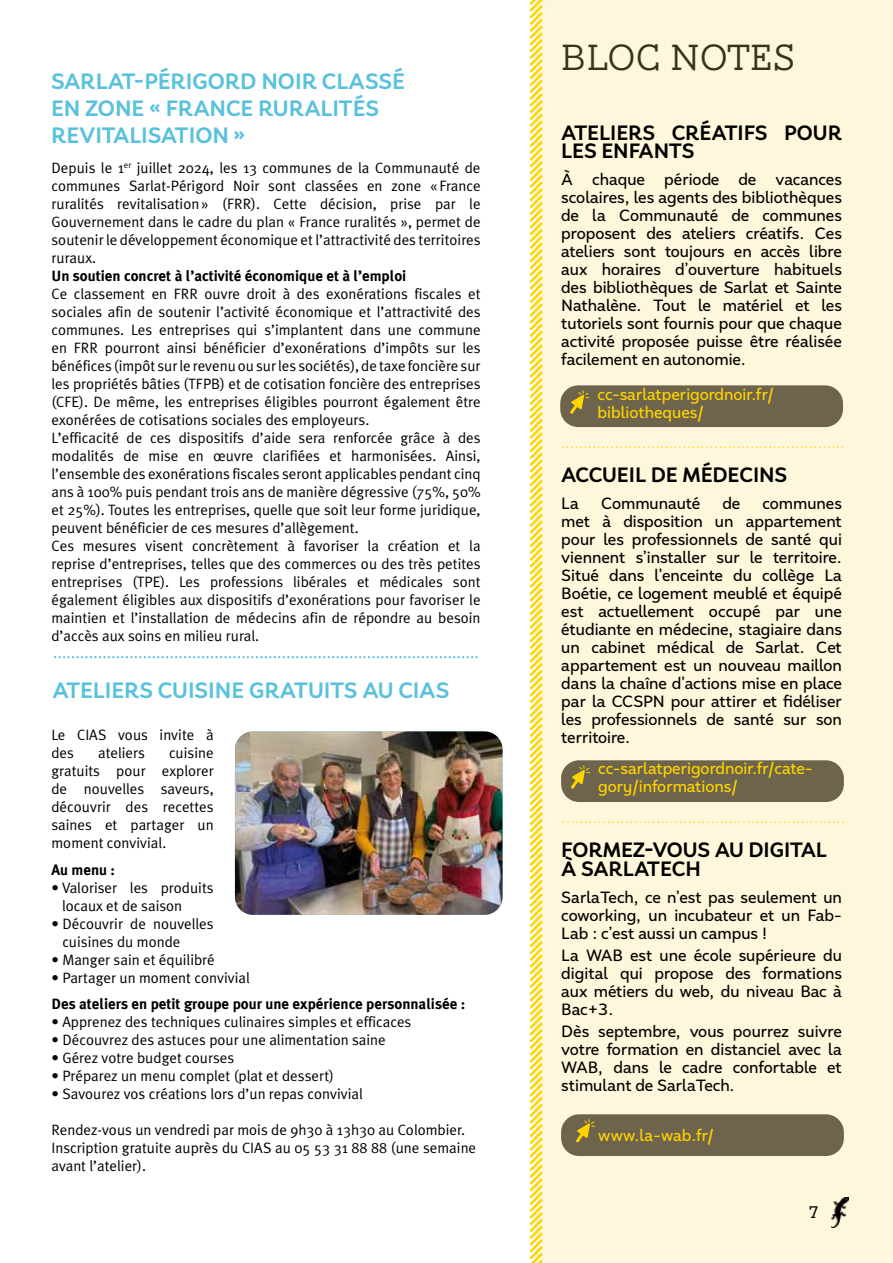
<style>
.page{position:relative;width:893px;height:1263px;background:#fff}
.page>*{position:absolute;margin:0;border:0;box-sizing:border-box;transform-origin:0 0}
.t1{font:300 37.5px "AW Conqueror Std Slab";color:#37321b}
.t2{font:700 22.5px/27px "Faible";letter-spacing:-.005em;color:#5ac1dd}
.t3{font:700 21px/18px "Faible";letter-spacing:-.005em;color:#000}
.t4{font:500 16.5px/18px "Faible";color:#000;text-align:justify}
.t5{font:500 16.5px/18px "Faible";color:#ffd500}
.t6{font:500 16.5px "Stymie BT";color:#000}
.t7{font:15px/18px "Meta Plus Normal";color:#000}
.t8{font:700 15px "Meta Plus";color:#000}
</style>
<div class="page">
<div style="left:555px;top:0;width:338px;height:1263px;background:#fff7db"></div>
<svg style="left:529px;top:0;width:26px;height:1263px;background:#fff0ad"></svg>
<img style="left:831px;top:1197px;width:17px;height:31px">
<svg style="left:562px;top:446px;width:281px;height:2px"></svg>
<svg style="left:54px;top:656px;width:424px;height:2px"></svg>
<img style="left:235px;top:731px;width:267px;height:184px">
<div style="left:560px;top:385px;width:283px;height:42px;background:#6d644b;border-radius:18px"></div>
<svg style="left:570px;top:391px;width:19px;height:23px"></svg>
<svg style="left:563px;top:821px;width:281px;height:2px"></svg>
<div style="left:561px;top:760px;width:283px;height:42px;background:#6d644b;border-radius:18px"></div>
<svg style="left:571px;top:766px;width:19px;height:23px"></svg>
<div style="left:561px;top:1114px;width:283px;height:42px;background:#6d644b;border-radius:18px"></div>
<svg style="left:576px;top:1119px;width:19px;height:23px"></svg>
<h2 class="t2" style="left:51px;top:68px;width:355px">SARLAT-PÉRIGORD NOIR CLASSÉ<br>EN ZONE « FRANCE RURALITÉS<br>REVITALISATION »</h2>
<p class="t7" style="left:51px;top:159px;width:431px;text-align:justify">Depuis le 1<sup>er</sup> juillet 2024, les 13 communes de la Communauté de communes Sarlat-Périgord Noir sont classées en zone « France ruralités revitalisation » (FRR). Cette décision, prise par le Gouvernement dans le cadre du plan « France ruralités », permet de soutenir le développement économique et l’attractivité des territoires ruraux.</p>
<p class="t8" style="left:51px;top:268px;width:356px">Un soutien concret à l’activité économique et à l’emploi</p>
<p class="t7" style="left:51px;top:285px;width:431px">Ce classement en FRR ouvre droit à des exonérations fiscales et sociales afin de soutenir l’activité économique et l’attractivité des communes. Les entreprises qui s’implantent dans une commune en FRR pourront ainsi bénéficier d’exonérations d’impôts sur les bénéfices (impôt sur le revenu ou sur les sociétés), de taxe foncière sur les propriétés bâties (TFPB) et de cotisation foncière des entreprises (CFE). De même, les entreprises éligibles pourront également être exonérées de cotisations sociales des employeurs.<br>L’efficacité de ces dispositifs d’aide sera renforcée grâce à des modalités de mise en œuvre clarifiées et harmonisées. Ainsi, l’ensemble des exonérations fiscales seront applicables pendant cinq ans à 100% puis pendant trois ans de manière dégressive (75%, 50% et 25%). Toutes les entreprises, quelle que soit leur forme juridique, peuvent bénéficier de ces mesures d’allègement.<br>Ces mesures visent concrètement à favoriser la création et la reprise d’entreprises, telles que des commerces ou des très petites entreprises (TPE). Les professions libérales et médicales sont également éligibles aux dispositifs d’exonérations pour favoriser le maintien et l’installation de médecins afin de répondre au besoin d’accès aux soins en milieu rural.</p>
<h2 class="t2" style="left:52px;top:677px;width:398px">ATELIERS CUISINE GRATUITS AU CIAS</h2>
<p class="t7" style="left:51px;top:726px;width:164px">Le CIAS vous invite à des</p>
<p class="t7" style="left:98px;top:744px;width:48px">ateliers</p>
<p class="t7" style="left:51px;top:744px;width:164px;text-align:justify;text-indent:118px">cuisine gratuits pour explorer de nouvelles saveurs, découvrir des recettes saines et partager un moment convivial.</p>
<p class="t8" style="left:51px;top:861px;width:65px">Au menu :</p>
<p class="t7" style="left:62px;top:878px;width:153px;text-indent:-11px">• Valoriser les produits locaux et de saison</p>
<p class="t7" style="left:62px;top:914px;width:153px;text-indent:-11px">• Découvrir de nouvelles cuisines du monde</p>
<p class="t7" style="left:51px;top:950px;width:165px">• Manger sain et équilibré</p>
<p class="t7" style="left:51px;top:968px;width:200px">• Partager un moment convivial</p>
<p class="t8" style="left:51px;top:995px;width:415px">Des ateliers en petit groupe pour une expérience personnalisée :</p>
<p class="t7" style="left:51px;top:1013px;width:361px">• Apprenez des techniques culinaires simples et efficaces</p>
<p class="t7" style="left:51px;top:1031px;width:336px">• Découvrez des astuces pour une alimentation saine</p>
<p class="t7" style="left:51px;top:1049px;width:184px">• Gérez votre budget courses</p>
<p class="t7" style="left:51px;top:1067px;width:284px">• Préparez un menu complet (plat et dessert)</p>
<p class="t7" style="left:51px;top:1085px;width:313px">• Savourez vos créations lors d’un repas convivial</p>
<p class="t7" style="left:51px;top:1121px;width:426px">Rendez-vous un vendredi par mois de 9h30 à 13h30 au Colombier.<br>Inscription gratuite auprès du CIAS au 05 53 31 88 88 (une semaine avant l’atelier).</p>
<h1 class="t1" style="left:561px;top:34px;width:237px">BLOC NOTES</h1>
<h3 class="t3" style="left:561px;top:124px;width:282px">ATELIERS CRÉATIFS POUR<br>LES ENFANTS</h3>
<p class="t4" style="left:561px;top:170px;width:282px">À chaque période de vacances scolaires, les agents des bibliothèques de la Communauté de communes proposent des ateliers créatifs. Ces ateliers sont toujours en accès libre aux horaires d’ouverture habituels des bibliothèques de Sarlat et Sainte Nathalène. Tout le matériel et les tutoriels sont fournis pour que chaque activité proposée puisse être réalisée facilement en autonomie.</p>
<p class="t5" style="left:597px;top:385px;width:177px">cc-sarlatperigordnoir.fr/ bibliotheques/</p>
<h3 class="t3" style="left:561px;top:466px;width:228px">ACCUEIL DE MÉDECINS</h3>
<p class="t4" style="left:561px;top:494px;width:19px">La</p>
<p class="t4" style="left:601px;top:494px;width:101px">Communauté</p>
<p class="t4" style="left:722px;top:494px;width:19px">de</p>
<p class="t4" style="left:561px;top:494px;width:282px;text-indent:201px">communes met à disposition un appartement pour les professionnels de santé qui viennent s’installer sur le territoire.<br>Situé dans l’enceinte du collège La Boétie, ce logement meublé et équipé est actuellement occupé par une étudiante en médecine, stagiaire dans un cabinet médical de Sarlat. Cet appartement est un nouveau maillon dans la chaîne d’actions mise en place par la CCSPN pour attirer et fidéliser les professionnels de santé sur son territoire.</p>
<p class="t5" style="left:598px;top:760px;width:216px">cc-sarlatperigordnoir.fr/cate&shy;gory/informations/</p>
<h3 class="t3" style="left:561px;top:841px;width:267px;line-height:18.8px">FORMEZ-VOUS AU DIGITAL<br>À SARLATECH</h3>
<p class="t4" style="left:561px;top:888px;width:282px">SarlaTech, ce n’est pas seulement un coworking, un incubateur et un Fab-Lab : c’est aussi un campus !</p>
<p class="t4" style="left:561px;top:946px;width:282px">La WAB est une école supérieure du digital qui propose des formations aux métiers du web, du niveau Bac à Bac+3.</p>
<p class="t4" style="left:561px;top:1022px;width:282px">Dès septembre, vous pourrez suivre votre formation en distanciel avec la WAB, dans le cadre confortable et stimulant de SarlaTech.</p>
<p class="t5" style="left:598px;top:1127px;width:117px">www.la-wab.fr/</p>
<p class="t6" style="left:809px;top:1202px;width:11px">7</p>
</div>
